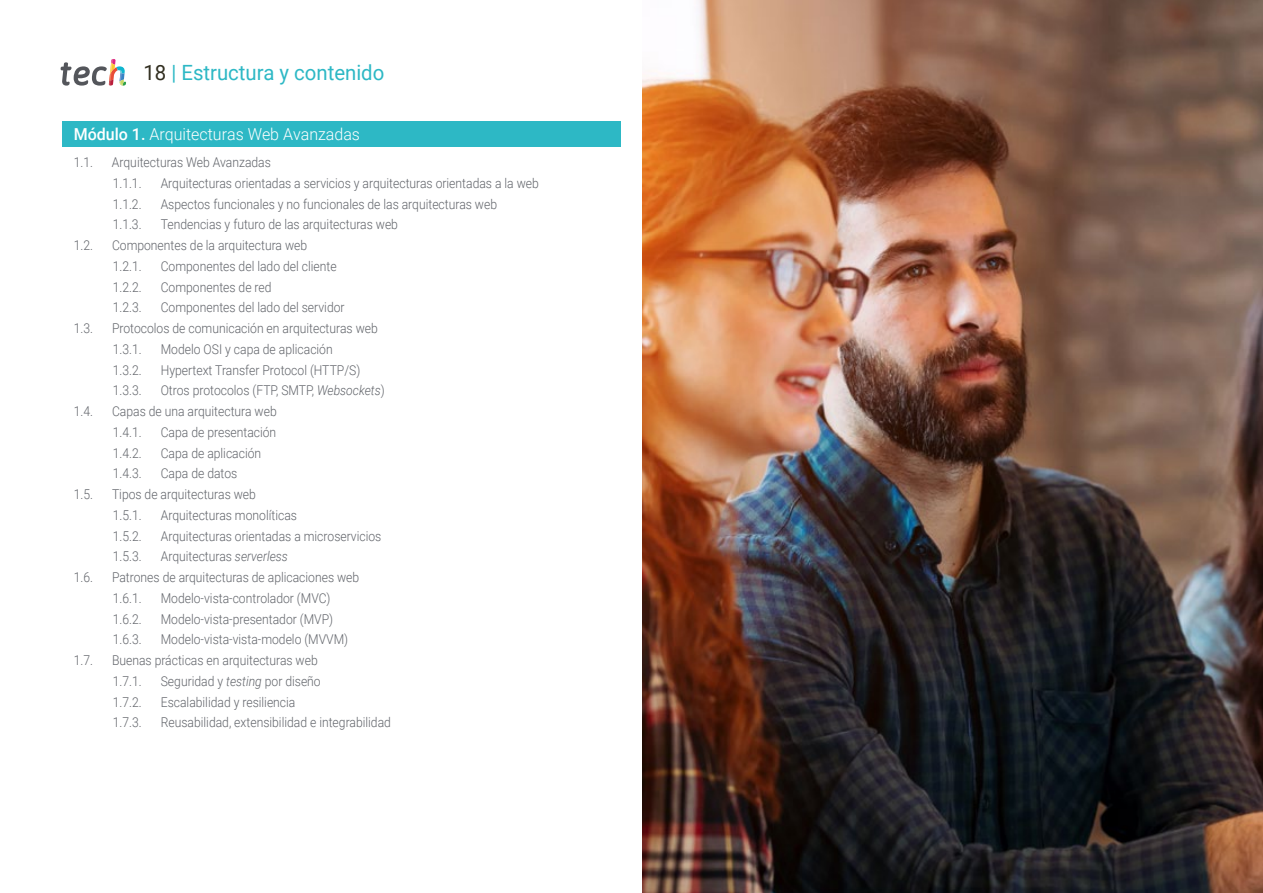
<style>
.page{position:relative;width:1263px;height:893px;background:#fff}
.page>*{position:absolute;margin:0;border:0;box-sizing:border-box;transform-origin:0 0}
.t1{font:21px "Roboto";color:#2db8c5}
.t2{font:300 16.5px "Roboto";color:#fff}
.t3{font:300 13.5px/20.7px "Roboto";color:#61646a;scale:.9 1}
.s1{color:#312e20}
.s2{font-weight:500}
.s3{font-style:italic}
</style>
<div class="page">
<div style="left:63px;top:121px;width:558px;height:25px;background:#2db8c5"></div>
<svg style="left:61px;top:59px;width:65px;height:27px"></svg>
<img style="left:642px;top:0;width:621px;height:893px">
<h1 class="t1" style="left:144px;top:57px;width:242px"><span class="s1">18</span> | Estructura y contenido</h1>
<p class="t2" style="left:74px;top:123px;width:288px"><span class="s2">Módulo 1.</span> Arquitecturas Web Avanzadas</p>
<p class="t3" style="left:74px;top:151px;width:23px">1.1.</p>
<p class="t3" style="left:112px;top:151px;width:178px">Arquitecturas Web Avanzadas<br>1.1.1.</p>
<p class="t3" style="left:161px;top:172px;width:422px">Arquitecturas orientadas a servicios y arquitecturas orientadas a la web</p>
<p class="t3" style="left:113px;top:193px;width:34px">1.1.2.</p>
<p class="t3" style="left:161px;top:193px;width:375px">Aspectos funcionales y no funcionales de las arquitecturas web</p>
<p class="t3" style="left:113px;top:214px;width:34px">1.1.3.</p>
<p class="t3" style="left:161px;top:214px;width:265px">Tendencias y futuro de las arquitecturas web</p>
<p class="t3" style="left:74px;top:234px;width:23px">1.2.</p>
<p class="t3" style="left:112px;top:234px;width:218px">Componentes de la arquitectura web<br>1.2.1.</p>
<p class="t3" style="left:161px;top:255px;width:197px">Componentes del lado del cliente</p>
<p class="t3" style="left:113px;top:276px;width:34px">1.2.2.</p>
<p class="t3" style="left:161px;top:276px;width:125px">Componentes de red</p>
<p class="t3" style="left:113px;top:297px;width:34px">1.2.3.</p>
<p class="t3" style="left:161px;top:297px;width:206px">Componentes del lado del servidor</p>
<p class="t3" style="left:74px;top:317px;width:23px">1.3.</p>
<p class="t3" style="left:112px;top:317px;width:297px">Protocolos de comunicación en arquitecturas web<br>1.3.1.</p>
<p class="t3" style="left:161px;top:338px;width:193px">Modelo OSI y capa de aplicación</p>
<p class="t3" style="left:113px;top:359px;width:34px">1.3.2.</p>
<p class="t3" style="left:161px;top:359px;width:223px">Hypertext Transfer Protocol (HTTP/S)</p>
<p class="t3" style="left:113px;top:380px;width:34px">1.3.3.</p>
<p class="t3" style="left:161px;top:380px;width:250px">Otros protocolos (FTP, SMTP, <span class="s3">Websockets</span>)</p>
<p class="t3" style="left:74px;top:400px;width:23px">1.4.</p>
<p class="t3" style="left:112px;top:400px;width:184px">Capas de una arquitectura web<br>1.4.1.</p>
<p class="t3" style="left:161px;top:421px;width:130px">Capa de presentación</p>
<p class="t3" style="left:113px;top:442px;width:34px">1.4.2.</p>
<p class="t3" style="left:161px;top:442px;width:113px">Capa de aplicación</p>
<p class="t3" style="left:113px;top:463px;width:34px">1.4.3.</p>
<p class="t3" style="left:161px;top:463px;width:87px">Capa de datos</p>
<p class="t3" style="left:74px;top:483px;width:23px">1.5.</p>
<p class="t3" style="left:112px;top:483px;width:161px">Tipos de arquitecturas web<br>1.5.1.</p>
<p class="t3" style="left:161px;top:504px;width:153px">Arquitecturas monolíticas</p>
<p class="t3" style="left:113px;top:525px;width:34px">1.5.2.</p>
<p class="t3" style="left:161px;top:525px;width:247px">Arquitecturas orientadas a microservicios</p>
<p class="t3" style="left:113px;top:546px;width:34px">1.5.3.</p>
<p class="t3" style="left:161px;top:546px;width:143px">Arquitecturas <span class="s3">serverless</span></p>
<p class="t3" style="left:74px;top:566px;width:23px">1.6.</p>
<p class="t3" style="left:112px;top:566px;width:276px">Patrones de arquitecturas de aplicaciones web<br>1.6.1.</p>
<p class="t3" style="left:161px;top:587px;width:190px">Modelo-vista-controlador (MVC)</p>
<p class="t3" style="left:113px;top:608px;width:34px">1.6.2.</p>
<p class="t3" style="left:161px;top:608px;width:193px">Modelo-vista-presentador (MVP)</p>
<p class="t3" style="left:113px;top:629px;width:34px">1.6.3.</p>
<p class="t3" style="left:161px;top:629px;width:210px">Modelo-vista-vista-modelo (MVVM)</p>
<p class="t3" style="left:74px;top:649px;width:23px">1.7.</p>
<p class="t3" style="left:112px;top:649px;width:230px">Buenas prácticas en arquitecturas web<br>1.7.1.</p>
<p class="t3" style="left:161px;top:670px;width:179px">Seguridad y <span class="s3">testing</span> por diseño</p>
<p class="t3" style="left:113px;top:691px;width:34px">1.7.2.</p>
<p class="t3" style="left:161px;top:691px;width:151px">Escalabilidad y resiliencia</p>
<p class="t3" style="left:113px;top:712px;width:34px">1.7.3.</p>
<p class="t3" style="left:161px;top:712px;width:257px">Reusabilidad, extensibilidad e integrabilidad</p>
</div>
